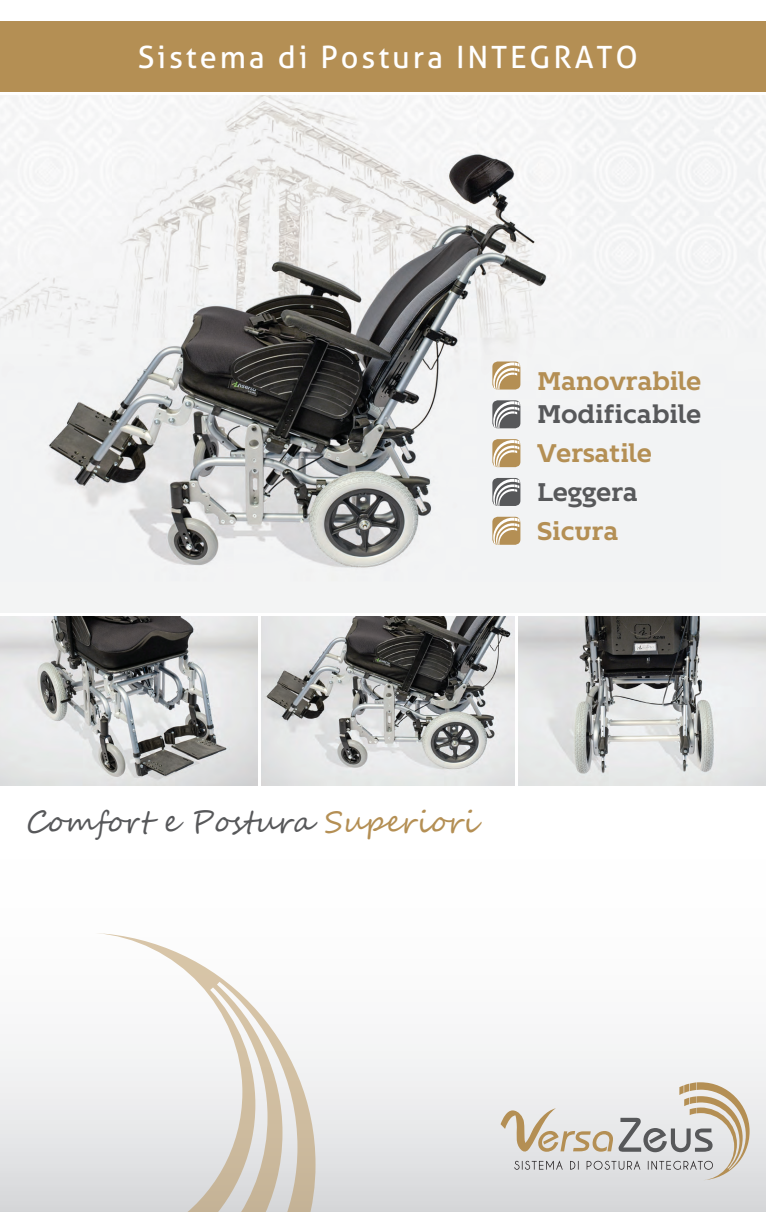
<style>
.page{position:relative;width:766px;height:1212px;background:#fff}
.page>*{position:absolute;margin:0;border:0;box-sizing:border-box;transform-origin:0 0}
.t1{font:30.75px "Aller";letter-spacing:.095em;color:#fff}
.t2{font:29.85px "Segoe Script";color:#57585a}
.t3{font:700 25.5px "Kontrapunkt Bob";letter-spacing:-.015em;color:#b48f54}
.t4{font:700 25.5px "Kontrapunkt Bob";letter-spacing:-.01em;color:#57585a}
.s1{color:#b48f54}
</style>
<div class="page">
<div style="left:0;top:724px;width:765px;height:488px;background:linear-gradient(to bottom,#fff,#e4e5e6)"></div>
<img style="left:261px;top:617px;width:253px;height:168px">
<img style="left:518px;top:617px;width:247px;height:168px">
<img style="left:0;top:617px;width:257px;height:168px">
<svg style="left:95px;top:933px;width:220px;height:279px"></svg>
<img style="left:0;top:96px;width:765px;height:517px">
<div style="left:0;top:21px;width:765px;height:71px;background:#b48f54"></div>
<svg style="left:500px;top:1082px;width:249px;height:98px;background:#d7d4ce"></svg>
<svg style="left:492px;top:439px;width:28px;height:28px"></svg>
<svg style="left:493px;top:440px;width:27px;height:27px"></svg>
<svg style="left:492px;top:478px;width:28px;height:28px"></svg>
<svg style="left:493px;top:479px;width:27px;height:27px"></svg>
<svg style="left:492px;top:361px;width:28px;height:28px"></svg>
<svg style="left:493px;top:362px;width:27px;height:27px"></svg>
<svg style="left:492px;top:517px;width:28px;height:28px"></svg>
<svg style="left:493px;top:518px;width:27px;height:27px"></svg>
<svg style="left:492px;top:400px;width:28px;height:28px"></svg>
<svg style="left:493px;top:401px;width:27px;height:27px"></svg>
<p class="t1" style="left:138px;top:38px;width:501px">Sistema di Postura INTEGRATO</p>
<p class="t3" style="left:537px;top:366px;width:166px">Manovrabile</p>
<p class="t4" style="left:537px;top:400px;width:165px">Modificabile</p>
<p class="t3" style="left:537px;top:439px;width:116px">Versatile</p>
<p class="t4" style="left:537px;top:478px;width:102px">Leggera</p>
<p class="t3" style="left:537px;top:516px;width:83px">Sicura</p>
<p class="t2" style="left:26px;top:797px;width:452px">Comfort e Postura <span class="s1">Superiori</span></p>
</div>
